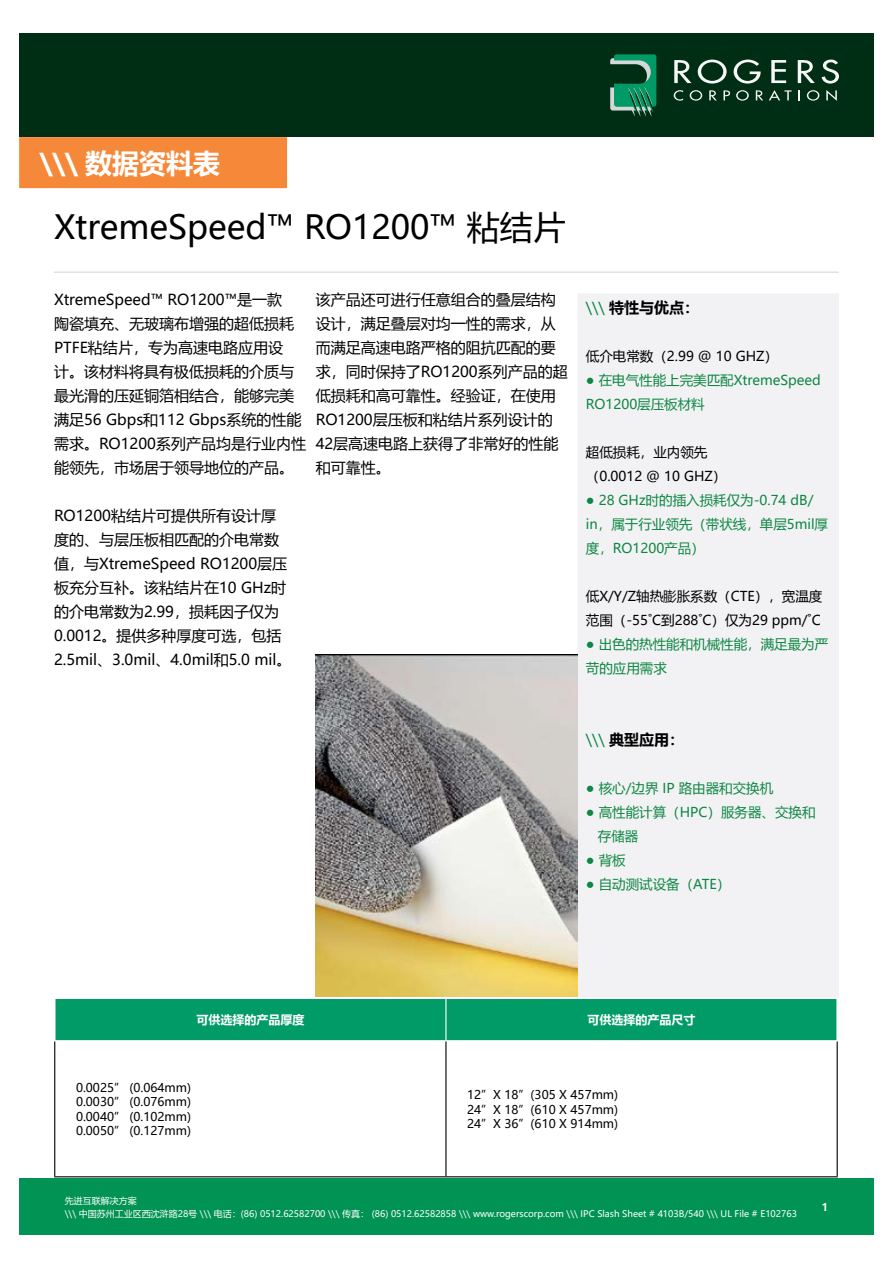
<style>
.page{position:relative;width:893px;height:1263px;background:#fff}
.page>*{position:absolute;margin:0;border:0;box-sizing:border-box;transform-origin:0 0}
.t1{font:33px "Microsoft Ya Hei";color:#000}
.t2{font:700 27px "Microsoft Ya Hei";color:#fff}
.t3{font:15px/24px "Microsoft Ya Hei";color:#000}
.t4{font:700 15px "Microsoft Ya Hei";color:#000}
.t5{font:13.5px/24px "Microsoft Ya Hei";color:#0e8743}
.t6{font:13.5px/24px "Microsoft Ya Hei";color:#000}
.t7{font:12px/14.4px "Microsoft Ya Hei";color:#000;text-align:justify}
.t8{font:700 12px "Microsoft Ya Hei";color:#fff}
.t9{font:700 10.5px "Microsoft Ya Hei";color:#fff}
.t10{font:9px/13.5px "Microsoft Ya Hei";color:#fff}
.s1{font-weight:400;color:#0e8743}
</style>
<div class="page">
<div style="left:19px;top:1178px;width:855px;height:57px;background:#009353"></div>
<div style="left:19px;top:137px;width:268px;height:51px;background:#f68839;border:2px solid #f68839"></div>
<div style="left:19px;top:34px;width:855px;height:103px;background:#002e14"></div>
<svg style="left:610px;top:54px;width:46px;height:63px"></svg>
<svg style="left:674px;top:60px;width:17px;height:23px"></svg>
<svg style="left:698px;top:60px;width:29px;height:24px"></svg>
<svg style="left:734px;top:60px;width:27px;height:24px"></svg>
<svg style="left:771px;top:60px;width:15px;height:23px"></svg>
<svg style="left:798px;top:60px;width:17px;height:23px"></svg>
<svg style="left:822px;top:60px;width:17px;height:24px"></svg>
<svg style="left:674px;top:90px;width:9px;height:11px"></svg>
<svg style="left:690px;top:90px;width:12px;height:11px"></svg>
<svg style="left:709px;top:90px;width:8px;height:10px"></svg>
<svg style="left:723px;top:90px;width:7px;height:10px"></svg>
<svg style="left:736px;top:90px;width:13px;height:11px"></svg>
<svg style="left:756px;top:90px;width:7px;height:10px"></svg>
<svg style="left:769px;top:90px;width:23px;height:10px"></svg>
<svg style="left:798px;top:90px;width:2px;height:10px"></svg>
<svg style="left:807px;top:90px;width:12px;height:11px"></svg>
<svg style="left:826px;top:90px;width:11px;height:11px"></svg>
<hr style="left:54px;top:272px;width:785px;height:1px;background:#d5d7d8">
<div style="left:577px;top:293px;width:262px;height:704px;background:#f2f2f4"></div>
<div style="left:56px;top:999px;width:780px;height:41px;background:#009b67"></div>
<hr style="left:54px;top:1041px;width:1px;height:135px;background:#000">
<hr style="left:445px;top:1041px;width:1px;height:135px;background:#000">
<hr style="left:837px;top:1041px;width:1px;height:135px;background:#000">
<hr style="left:54px;top:1176px;width:392px;height:1px;background:#000">
<hr style="left:446px;top:1176px;width:392px;height:1px;background:#000">
<hr style="left:445px;top:999px;width:1px;height:41px;background:#fff">
<img style="left:316px;top:654px;width:261px;height:343px">
<h2 class="t2" style="left:40px;top:145px;width:182px">\\\ 数据资料表</h2>
<h1 class="t1" style="left:54px;top:205px;width:513px">XtremeSpeed™ RO1200™ 粘结片</h1>
<p class="t3" style="left:54px;top:288px;width:254px">XtremeSpeed™ RO1200™是一款<br>陶瓷填充、无玻璃布增强的超低损耗<br>PTFE粘结片，专为高速电路应用设<br>计。该材料将具有极低损耗的介质与最光滑的压延铜箔相结合，能够完美满足56 Gbps和112 Gbps系统的性能需求。RO1200系列产品均是行业内性能领先，市场居于领导地位的产品。</p>
<p class="t3" style="left:54px;top:504px;width:239px">RO1200粘结片可提供所有设计厚度的、与层压板相匹配的介电常数值，与XtremeSpeed RO1200层压板充分互补。该粘结片在10 GHz时的介电常数为2.99，损耗因子仅为<br>0.0012。提供多种厚度可选，包括<br>2.5mil、3.0mil、4.0mil和5.0 mil。</p>
<p class="t3" style="left:316px;top:288px;width:254px">该产品还可进行任意组合的叠层结构设计，满足叠层对均一性的需求，从而满足高速电路严格的阻抗匹配的要求，同时保持了RO1200系列产品的超低损耗和高可靠性。经验证，在使用<br>RO1200层压板和粘结片系列设计的<br>42层高速电路上获得了非常好的性能和可靠性。</p>
<p class="t4" style="left:586px;top:297px;width:115px"><span class="s1">\\\</span> 特性与优点：</p>
<p class="t6" style="left:586px;top:344px;width:194px">低介电常数（2.99 @ 10 GHZ）</p>
<p class="t5" style="left:586px;top:368px;width:236px">● 在电气性能上完美匹配XtremeSpeed<br>RO1200层压板材料</p>
<p class="t6" style="left:586px;top:440px;width:142px">超低损耗，业内领先（0.0012 @ 10 GHZ）</p>
<p class="t5" style="left:586px;top:488px;width:244px">● 28 GHz时的插入损耗仅为-0.74 dB/ in，属于行业领先（带状线，单层5mil厚度，RO1200产品）</p>
<p class="t6" style="left:586px;top:584px;width:238px">低X/Y/Z轴热膨胀系数（CTE），宽温度范围（-55˚C到288˚C）仅为29 ppm/˚C</p>
<p class="t5" style="left:586px;top:632px;width:244px">● 出色的热性能和机械性能，满足最为严苛的应用需求</p>
<p class="t4" style="left:586px;top:729px;width:100px"><span class="s1">\\\</span> 典型应用：</p>
<p class="t5" style="left:586px;top:776px;width:189px">● 核心/边界 IP 路由器和交换机</p>
<p class="t5" style="left:598px;top:800px;width:219px;text-indent:-12px">● 高性能计算（HPC）服务器、交换和存储器</p>
<p class="t5" style="left:586px;top:848px;width:41px">● 背板</p>
<p class="t5" style="left:586px;top:872px;width:146px">● 自动测试设备（ATE）</p>
<p class="t8" style="left:196px;top:1011px;width:109px">可供选择的产品厚度</p>
<p class="t8" style="left:588px;top:1011px;width:109px">可供选择的产品尺寸</p>
<p class="t7" style="left:76px;top:1080px;width:117px">0.0025” (0.064mm)<br>0.0030” (0.076mm)<br>0.0040” (0.102mm)<br>0.0050” (0.127mm)</p>
<p class="t7" style="left:467px;top:1087px;width:152px">12”X 18”(305 X 457mm)<br>24”X 18”(610 X 457mm)<br>24”X 36”(610 X 914mm)</p>
<p class="t10" style="left:65px;top:1193px;width:734px">先进互联解决方案<br>\\\ 中国苏州工业区西沈浒路28号 \\\ 电话：(86) 0512.62582700 \\\ 传真： (86) 0512.62582858 \\\ www.rogerscorp.com \\\ IPC Slash Sheet # 4103B/540 \\\ UL File # E102763</p>
<p class="t9" style="left:822px;top:1200px;width:8px">1</p>
</div>
